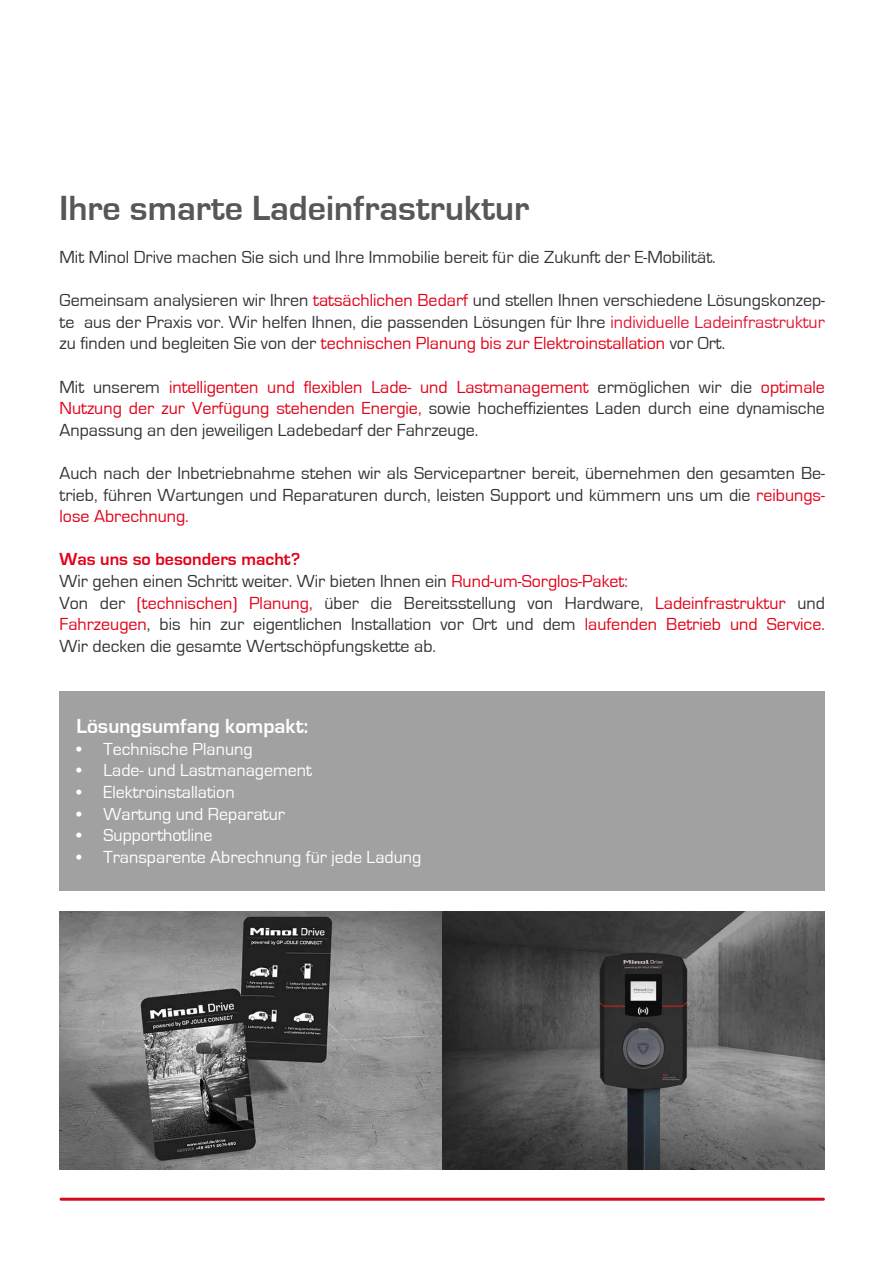
<style>
.page{position:relative;width:893px;height:1263px;background:#fff}
.page>*{position:absolute;margin:0;border:0;box-sizing:border-box;transform-origin:0 0}
.t1{font:700 36px "Eurostile";color:#575756}
.t2{font:700 21px "Eurostile";color:#fff}
.t3{font:18px/21.6px "Eurostile";color:#333;text-align:justify}
.t4{font:18px "Eurostile";color:#fff}
.s1{color:#e30018}
.s2{color:#e31833}
.s3{font-weight:700;color:#e30018}
</style>
<div class="page">
<hr style="left:61px;top:1198px;width:762px;height:3px;background:#d4091d">
<img style="left:60px;top:911px;width:765px;height:258px">
<div style="left:60px;top:691px;width:765px;height:200px;background:#a1a1a1"></div>
<h1 class="t1" style="left:60px;top:188px;width:471px">Ihre smarte Ladeinfrastruktur</h1>
<p class="t3" style="left:60px;top:247px;width:658px">Mit Minol Drive machen Sie sich und Ihre Immobilie bereit für die Zukunft der E-Mobilität.</p>
<p class="t3" style="left:60px;top:290px;width:767px">Gemeinsam analysieren wir Ihren <span class="s1">tatsächlichen Bedarf</span> und stellen Ihnen verschiedene Lösungskonzep&shy;te aus der Praxis vor. Wir helfen Ihnen, die passenden Lösungen für Ihre <span class="s2">individuelle Ladeinfrastruktur </span>zu finden und begleiten Sie von der <span class="s1">technischen Planung bis zur Elektroinstallation</span> vor Ort.</p>
<p class="t3" style="left:60px;top:376px;width:767px">Mit unserem <span class="s1">intelligenten und flexiblen Lade- und Lastmanagement</span> ermöglichen wir die <span class="s1">optimale Nutzung der zur Verfügung stehenden Energie,</span> sowie hocheffizientes Laden durch eine dynamische Anpassung an den jeweiligen Ladebedarf der Fahrzeuge.</p>
<p class="t3" style="left:60px;top:463px;width:767px">Auch nach der Inbetriebnahme stehen wir als Servicepartner bereit, übernehmen den gesamten Be&shy;trieb, führen Wartungen und Reparaturen durch, leisten Support und kümmern uns um die <span class="s1">reibungs&shy;lose Abrechnung.</span></p>
<p class="t3" style="left:60px;top:549px;width:767px;text-align:left"><span class="s3">Was uns so besonders macht?<br></span>Wir gehen einen Schritt weiter. Wir bieten Ihnen ein <span class="s1">Rund-um-Sorglos-Paket:<br></span>Von der <span class="s1">(technischen) Planung,</span> über die Bereitsstellung von Hardware, <span class="s1">Ladeinfrastruktur</span> und <span class="s1">Fahrzeugen</span>, bis hin zur eigentlichen Installation vor Ort und dem <span class="s1">laufenden Betrieb und Service.<br></span>Wir decken die gesamte Wertschöpfungskette ab.</p>
<p class="t2" style="left:77px;top:715px;width:233px">Lösungsumfang kompakt:</p>
<p class="t4" style="left:77px;top:739px;width:178px">• Technische Planung</p>
<p class="t4" style="left:77px;top:761px;width:237px">• Lade- und Lastmanagement</p>
<p class="t4" style="left:77px;top:782px;width:160px">• Elektroinstallation</p>
<p class="t4" style="left:77px;top:804px;width:210px">• Wartung und Reparatur</p>
<p class="t4" style="left:77px;top:825px;width:138px">• Supporthotline</p>
<p class="t4" style="left:77px;top:847px;width:346px">• Transparente Abrechnung für jede Ladung</p>
</div>
